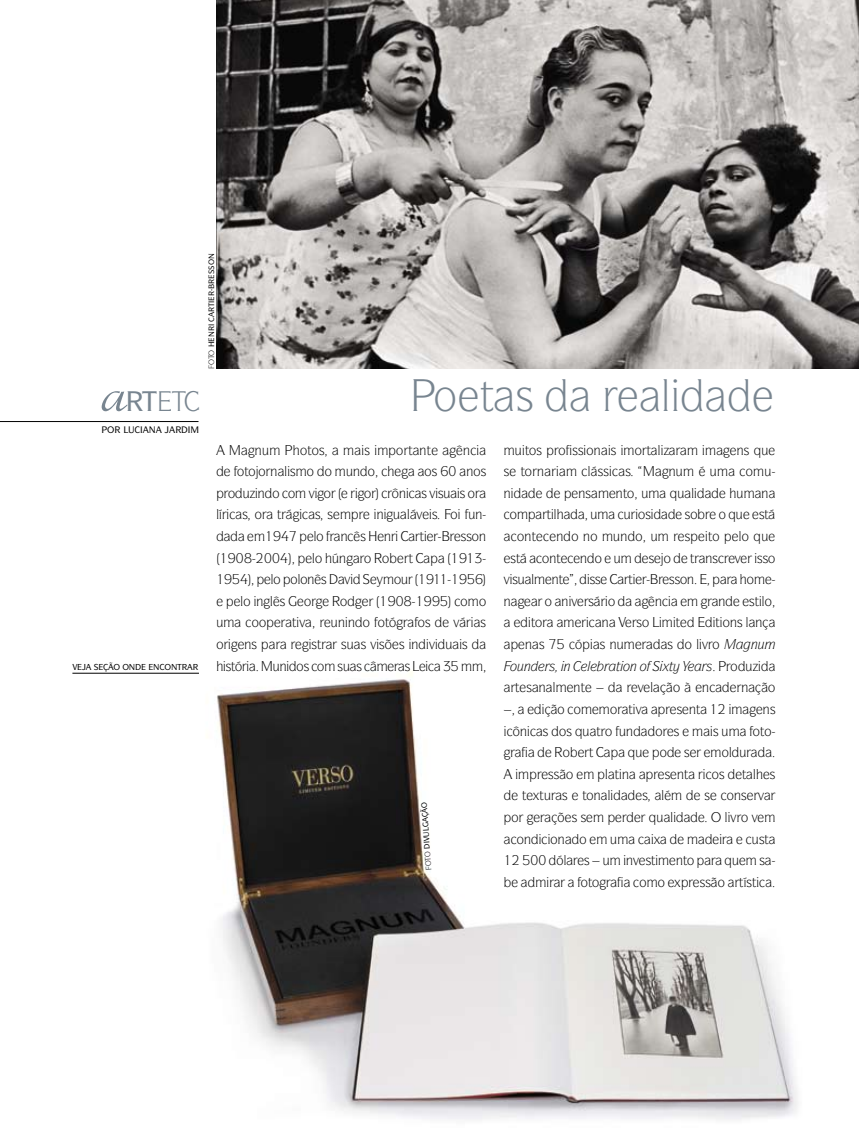
<style>
.page{position:relative;width:859px;height:1132px;background:#fff}
.page>*{position:absolute;margin:0;border:0;box-sizing:border-box;transform-origin:0 0}
.t1{font:90px "Coronet LT Std";color:#788590}
.t2{font:43.5px "ITC Symbol Std";color:#788590}
.t3{font:13.5px "ITC Symbol Std";color:#000}
.t4{font:italic 13.5px "ITC Symbol Std";color:#000}
.t5{font:500 9px "ITC Symbol Std";color:#000}
.t6{font:500 8.25px "ITC Symbol Std";color:#000}
.t7{font:7.5px "ITC Symbol Std";color:#000}
.t8{font:500 7.5px "ITC Symbol Std";color:#000}
</style>
<div class="page">
<img style="left:181px;top:672px;width:617px;height:448px">
<img style="left:216px;top:0;width:643px;height:368px">
<hr style="left:0;top:421px;width:198px;height:1px;background:#000">
<hr style="left:72px;top:672px;width:127px;height:1px;background:#000">
<svg style="left:648px;top:1073px;width:34px;height:8px"></svg>
<svg style="left:688px;top:1073px;width:20px;height:8px"></svg>
<svg style="left:716px;top:1073px;width:11px;height:9px"></svg>
<svg style="left:746px;top:1075px;width:5px;height:5px"></svg>
<svg style="left:504px;top:684px;width:22px;height:8px"></svg>
<svg style="left:532px;top:684px;width:6px;height:8px"></svg>
<svg style="left:696px;top:684px;width:5px;height:8px"></svg>
<svg style="left:618px;top:706px;width:10px;height:7px"></svg>
<svg style="left:642px;top:706px;width:34px;height:10px"></svg>
<svg style="left:683px;top:706px;width:5px;height:7px"></svg>
<svg style="left:701px;top:706px;width:5px;height:7px"></svg>
<svg style="left:504px;top:725px;width:15px;height:10px"></svg>
<svg style="left:528px;top:725px;width:14px;height:10px"></svg>
<svg style="left:552px;top:725px;width:6px;height:10px"></svg>
<svg style="left:590px;top:728px;width:15px;height:7px"></svg>
<svg style="left:616px;top:725px;width:3px;height:10px"></svg>
<svg style="left:750px;top:725px;width:3px;height:10px"></svg>
<svg style="left:643px;top:749px;width:16px;height:10px"></svg>
<svg style="left:667px;top:747px;width:14px;height:10px"></svg>
<svg style="left:690px;top:749px;width:31px;height:8px"></svg>
<svg style="left:732px;top:747px;width:7px;height:10px"></svg>
<svg style="left:747px;top:747px;width:27px;height:10px"></svg>
<svg style="left:503px;top:768px;width:44px;height:13px"></svg>
<svg style="left:560px;top:769px;width:5px;height:9px"></svg>
<svg style="left:577px;top:771px;width:37px;height:10px"></svg>
<svg style="left:630px;top:771px;width:34px;height:10px"></svg>
<svg style="left:671px;top:771px;width:5px;height:7px"></svg>
<svg style="left:747px;top:768px;width:22px;height:10px"></svg>
<svg style="left:504px;top:790px;width:13px;height:10px"></svg>
<svg style="left:527px;top:792px;width:12px;height:8px"></svg>
<svg style="left:552px;top:792px;width:9px;height:8px"></svg>
<svg style="left:572px;top:792px;width:6px;height:8px"></svg>
<svg style="left:687px;top:790px;width:13px;height:10px"></svg>
<svg style="left:710px;top:792px;width:16px;height:8px"></svg>
<svg style="left:747px;top:792px;width:11px;height:8px"></svg>
<svg style="left:764px;top:792px;width:11px;height:8px"></svg>
<svg style="left:634px;top:814px;width:11px;height:7px"></svg>
<svg style="left:664px;top:811px;width:57px;height:10px"></svg>
<svg style="left:728px;top:811px;width:2px;height:10px"></svg>
<svg style="left:737px;top:814px;width:4px;height:7px"></svg>
<svg style="left:758px;top:814px;width:17px;height:7px"></svg>
<svg style="left:565px;top:833px;width:14px;height:10px"></svg>
<svg style="left:705px;top:833px;width:46px;height:10px"></svg>
<svg style="left:769px;top:836px;width:6px;height:7px"></svg>
<svg style="left:506px;top:854px;width:78px;height:11px"></svg>
<svg style="left:610px;top:855px;width:15px;height:10px"></svg>
<svg style="left:639px;top:857px;width:6px;height:8px"></svg>
<svg style="left:656px;top:855px;width:19px;height:10px"></svg>
<svg style="left:504px;top:876px;width:77px;height:10px"></svg>
<svg style="left:711px;top:877px;width:6px;height:9px"></svg>
<svg style="left:728px;top:877px;width:19px;height:9px"></svg>
<svg style="left:757px;top:876px;width:17px;height:10px"></svg>
<svg style="left:647px;top:672px;width:60px;height:1px"></svg>
<svg style="left:546px;top:683px;width:57px;height:9px"></svg>
<svg style="left:609px;top:682px;width:63px;height:12px"></svg>
<svg style="left:710px;top:682px;width:65px;height:12px"></svg>
<svg style="left:504px;top:703px;width:105px;height:13px"></svg>
<svg style="left:712px;top:703px;width:63px;height:13px"></svg>
<svg style="left:634px;top:725px;width:112px;height:10px"></svg>
<svg style="left:504px;top:746px;width:120px;height:13px"></svg>
<svg style="left:689px;top:768px;width:52px;height:10px"></svg>
<svg style="left:601px;top:790px;width:80px;height:11px"></svg>
<svg style="left:504px;top:811px;width:129px;height:13px"></svg>
<svg style="left:504px;top:833px;width:46px;height:10px"></svg>
<svg style="left:590px;top:833px;width:114px;height:10px"></svg>
<svg style="left:697px;top:857px;width:78px;height:10px"></svg>
<svg style="left:600px;top:876px;width:99px;height:13px"></svg>
<svg style="left:420px;top:801px;width:11px;height:68px"></svg>
<p class="t8" style="left:207px;top:274px;width:22px;rotate:-90deg">▲▲□■</p>
<p class="t7" style="left:207px;top:364px;width:35px;rotate:-90deg">□▼□ ★ ■</p>
<h2 class="t2" style="left:433px;top:368px;width:103px">□▼▲</h2>
<h2 class="t2" style="left:661px;top:368px;width:12px">●</h2>
<p class="t3" style="left:515px;top:441px;width:103px">◆▼□▲ □ ▲▲□■ ▲</p>
<p class="t3" style="left:634px;top:441px;width:28px">□▼●</p>
<p class="t3" style="left:736px;top:441px;width:34px">■▲ ❑◆</p>
<p class="t3" style="left:503px;top:463px;width:42px">▲ ▼□ ■</p>
<p class="t3" style="left:587px;top:463px;width:45px">●▲▲ ▲</p>
<p class="t3" style="left:709px;top:463px;width:64px">◆ □ ◆</p>
<p class="t3" style="left:503px;top:484px;width:9px">■</p>
<p class="t3" style="left:616px;top:484px;width:34px">■▼□ ◆</p>
<p class="t3" style="left:669px;top:484px;width:26px">❑◆ ●</p>
<p class="t3" style="left:509px;top:506px;width:49px">□ ▼●</p>
<p class="t3" style="left:590px;top:506px;width:62px">◆ ◆ □▲</p>
<p class="t3" style="left:718px;top:506px;width:52px">□ ❑◆ ▲▼</p>
<p class="t3" style="left:517px;top:527px;width:21px">□■▼</p>
<p class="t3" style="left:556px;top:527px;width:103px">■ □ ■□ ◆■ □ ◆</p>
<p class="t3" style="left:684px;top:527px;width:37px">▲ ▼□</p>
<p class="t3" style="left:739px;top:527px;width:31px">●□ ❑◆</p>
<p class="t3" style="left:542px;top:549px;width:21px">□■▼</p>
<p class="t3" style="left:580px;top:549px;width:43px">■ □ ◆</p>
<p class="t3" style="left:690px;top:549px;width:87px">▼ ■▲ ❖ ▲▲□</p>
<p class="t3" style="left:503px;top:571px;width:32px">❖▲◆ ●</p>
<p class="t3" style="left:669px;top:571px;width:27px">▲▲□■</p>
<p class="t3" style="left:503px;top:592px;width:9px">■</p>
<p class="t3" style="left:545px;top:592px;width:72px">□ ■❖▲ □</p>
<p class="t3" style="left:655px;top:592px;width:9px">■</p>
<p class="t3" style="left:718px;top:592px;width:56px">■ ▲▼ ●□</p>
<p class="t3" style="left:601px;top:614px;width:49px">■ ▲□</p>
<p class="t3" style="left:715px;top:614px;width:49px">▼□■▲ ● ■</p>
<p class="t3" style="left:600px;top:635px;width:26px">▲ ■◆</p>
<p class="t3" style="left:667px;top:635px;width:54px">▲ □ ●❖□</p>
<p class="t4" style="left:510px;top:657px;width:23px">□◆■</p>
<p class="t4" style="left:549px;top:657px;width:43px">▲ ■ ●</p>
<p class="t4" style="left:616px;top:657px;width:32px">▼□■ □</p>
<p class="t4" style="left:706px;top:657px;width:48px">▲ □ ◆</p>
<p class="t3" style="left:515px;top:679px;width:42px">▼▲■●</p>
<p class="t3" style="left:673px;top:679px;width:38px">□ → ■</p>
<p class="t3" style="left:610px;top:700px;width:34px">□ ▼❖</p>
<p class="t3" style="left:676px;top:700px;width:26px">▲ ■▼</p>
<p class="t3" style="left:520px;top:722px;width:115px">■ ▲ □▲ ❑◆ ▼ □ ◆■</p>
<p class="t3" style="left:753px;top:722px;width:21px">□▼□</p>
<p class="t3" style="left:627px;top:743px;width:64px">❑◆ □ ▲</p>
<p class="t3" style="left:721px;top:743px;width:27px">□● ◆</p>
<p class="t3" style="left:548px;top:765px;width:27px">▲▲ □</p>
<p class="t3" style="left:605px;top:765px;width:26px">●▼■</p>
<p class="t3" style="left:664px;top:765px;width:26px">▲ ■▼</p>
<p class="t3" style="left:742px;top:765px;width:35px">▼● ▲</p>
<p class="t3" style="left:522px;top:787px;width:90px">▼ ▼◆ ▲ ▼□■ ●</p>
<p class="t3" style="left:704px;top:787px;width:62px">▲ □■▲ ❖</p>
<p class="t3" style="left:649px;top:808px;width:26px">❑◆ ●</p>
<p class="t3" style="left:725px;top:808px;width:35px">●❖□ ❖</p>
<p class="t3" style="left:550px;top:830px;width:38px">□■ □</p>
<p class="t3" style="left:752px;top:830px;width:19px">◆▲▼</p>
<p class="t3" style="left:563px;top:851px;width:94px">● ▲ ◆ ■❖ ▲▼</p>
<p class="t3" style="left:676px;top:851px;width:20px">■▼□</p>
<p class="t3" style="left:580px;top:873px;width:21px">□▼□</p>
<p class="t3" style="left:699px;top:873px;width:59px">▲▲ □ ▼▲▼</p>
<h1 class="t1" style="left:101px;top:328px;width:28px">a</h1>
<p class="t5" style="left:149px;top:424px;width:9px">■</p>
<p class="t3" style="left:300px;top:441px;width:27px">□▼□▲</p>
<p class="t3" style="left:364px;top:441px;width:69px">▲ □▼■▼</p>
<p class="t3" style="left:463px;top:441px;width:9px">■</p>
<p class="t3" style="left:237px;top:463px;width:140px">□▼□□■ ●▲ □ □ ◆■ □</p>
<p class="t3" style="left:466px;top:463px;width:22px">■□▲</p>
<p class="t3" style="left:228px;top:484px;width:105px">□◆■□ □ ❖□</p>
<p class="t3" style="left:364px;top:484px;width:113px">□ ■ ▲ ❖▲◆ ▲ □</p>
<p class="t3" style="left:216px;top:506px;width:67px">● ▲ □ ▼</p>
<p class="t3" style="left:376px;top:506px;width:108px">■ ◆●❖ ▲ □ ◆■</p>
<p class="t3" style="left:281px;top:527px;width:112px">✔ ●□ ■ ▲ ★■</p>
<p class="t3" style="left:461px;top:527px;width:27px">▲▲□■</p>
<p class="t3" style="left:280px;top:549px;width:68px">✔ ●□ ■</p>
<p class="t3" style="left:240px;top:571px;width:89px">✔ ●□ □●□■ ▲</p>
<p class="t3" style="left:240px;top:592px;width:47px">●□ ■●▲</p>
<p class="t3" style="left:216px;top:614px;width:52px">◆ □□</p>
<p class="t3" style="left:331px;top:614px;width:60px">◆■■ □ □▼</p>
<p class="t3" style="left:216px;top:635px;width:43px">□ ■▲</p>
<p class="t3" style="left:341px;top:635px;width:129px">▲◆▲ ❖▲ ▲ ■❖◆▲</p>
<p class="t6" style="left:94px;top:661px;width:43px">▲ □ □■</p>
<p class="t6" style="left:153px;top:661px;width:30px">■ □■▼</p>
<p class="t3" style="left:273px;top:657px;width:91px">◆■ □▲ □ ▲◆ ▲</p>
</div>
